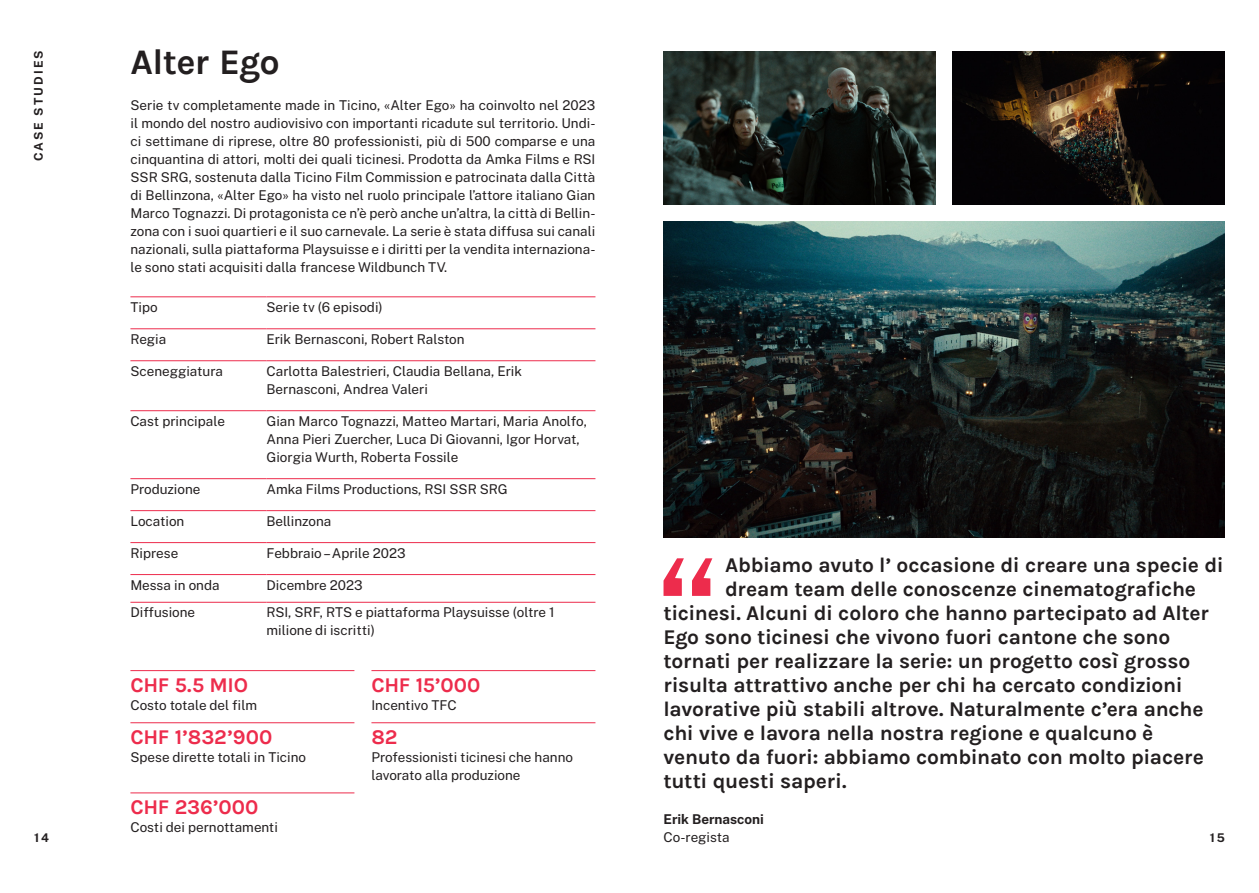
<style>
.page{position:relative;width:1259px;height:893px;background:#fff}
.page>*{position:absolute;margin:0;border:0;box-sizing:border-box;transform-origin:0 0}
.Titolo_1__24-24{font:700 36px "Karla";letter-spacing:-.02em;color:#231f20}
.Titolo_2__14-16{font:700 21px "Karla";letter-spacing:-.01em;color:#231f20}
.Regular_9-12{font:700 21px "Karla";letter-spacing:-.01em;color:#ed2c4c}
.Paragrafo_9-12{font:13.5px/18px "Public Sans";color:#231f20;text-align:justify}
.Regular_9-12-2{font:13.5px/18px "Public Sans";color:#231f20}
.Regular_9-12-3{font:700 13.5px "Public Sans";color:#231f20}
.Titolo_3__8-10{font:700 12px "Public Sans";letter-spacing:.175em;color:#231f20}
</style>
<div class="page">
<hr style="left:130px;top:296px;width:136px;height:1px;background:#ed2c4c">
<hr style="left:266px;top:296px;width:329px;height:1px;background:#ed2c4c">
<hr style="left:130px;top:328px;width:136px;height:1px;background:#ed2c4c">
<hr style="left:266px;top:328px;width:329px;height:1px;background:#ed2c4c">
<hr style="left:130px;top:360px;width:136px;height:1px;background:#ed2c4c">
<hr style="left:266px;top:360px;width:329px;height:1px;background:#ed2c4c">
<hr style="left:130px;top:410px;width:136px;height:1px;background:#ed2c4c">
<hr style="left:266px;top:410px;width:329px;height:1px;background:#ed2c4c">
<hr style="left:130px;top:478px;width:136px;height:1px;background:#ed2c4c">
<hr style="left:266px;top:478px;width:329px;height:1px;background:#ed2c4c">
<hr style="left:130px;top:574px;width:136px;height:1px;background:#ed2c4c">
<hr style="left:266px;top:574px;width:329px;height:1px;background:#ed2c4c">
<hr style="left:130px;top:510px;width:136px;height:1px;background:#ed2c4c">
<hr style="left:266px;top:510px;width:329px;height:1px;background:#ed2c4c">
<hr style="left:130px;top:542px;width:136px;height:1px;background:#ed2c4c">
<hr style="left:266px;top:542px;width:329px;height:1px;background:#ed2c4c">
<hr style="left:130px;top:602px;width:136px;height:1px;background:#ed2c4c">
<hr style="left:266px;top:602px;width:329px;height:1px;background:#ed2c4c">
<hr style="left:130px;top:670px;width:224px;height:1px;background:#ed2c4c">
<hr style="left:371px;top:670px;width:224px;height:1px;background:#ed2c4c">
<hr style="left:130px;top:722px;width:224px;height:1px;background:#ed2c4c">
<hr style="left:371px;top:722px;width:224px;height:1px;background:#ed2c4c">
<hr style="left:130px;top:792px;width:224px;height:1px;background:#ed2c4c">
<svg style="left:663px;top:558px;width:49px;height:38px"></svg>
<img style="left:952px;top:51px;width:273px;height:154px">
<img style="left:663px;top:221px;width:562px;height:317px">
<img style="left:663px;top:51px;width:272px;height:154px">
<p class="Titolo_3__8-10" style="left:30px;top:161px;width:112px;rotate:-90deg">CASE STUDIES</p>
<p class="Titolo_1__24-24" style="left:130px;top:42px;width:151px">Alter Ego</p>
<p class="Paragrafo_9-12" style="left:130px;top:96px;width:466px">Serie tv completamente made in Ticino, «Alter Ego» ha coinvolto nel 2023 il mondo del nostro audiovisivo con importanti ricadute sul territorio. Undi&shy;ci settimane di riprese, oltre 80 professionisti, più di 500 comparse e una cinquantina di attori, molti dei quali ticinesi. Prodotta da Amka Films e RSI SSR SRG, sostenuta dalla Ticino Film Commission e patrocinata dalla Città di Bellinzona, «Alter Ego» ha visto nel ruolo principale l’attore italiano Gian Marco Tognazzi. Di protagonista ce n’è però anche un’altra, la città di Bellin&shy;zona con i suoi quartieri e il suo carnevale. La serie è stata diffusa sui canali nazionali, sulla piattaforma Playsuisse e i diritti per la vendita internaziona&shy;le sono stati acquisiti dalla francese Wildbunch TV.</p>
<p class="Regular_9-12-2" style="left:130px;top:297px;width:29px">Tipo</p>
<p class="Regular_9-12-2" style="left:266px;top:297px;width:118px">Serie tv (6 episodi)</p>
<p class="Regular_9-12-2" style="left:130px;top:329px;width:37px">Regia</p>
<p class="Regular_9-12-2" style="left:266px;top:329px;width:200px">Erik Bernasconi, Robert Ralston</p>
<p class="Regular_9-12-2" style="left:130px;top:361px;width:94px">Sceneggiatura</p>
<p class="Regular_9-12-2" style="left:266px;top:361px;width:257px">Carlotta Balestrieri, Claudia Bellana, Erik<br>Bernasconi, Andrea Valeri</p>
<p class="Regular_9-12-2" style="left:130px;top:411px;width:96px">Cast principale</p>
<p class="Regular_9-12-2" style="left:266px;top:411px;width:322px">Gian Marco Tognazzi, Matteo Martari, Maria Anolfo,<br>Anna Pieri Zuercher, Luca Di Giovanni, Igor Horvat,<br>Giorgia Wurth, Roberta Fossile</p>
<p class="Regular_9-12-2" style="left:130px;top:479px;width:71px">Produzione</p>
<p class="Regular_9-12-2" style="left:266px;top:479px;width:243px">Amka Films Productions, RSI SSR SRG</p>
<p class="Regular_9-12-2" style="left:130px;top:511px;width:55px">Location</p>
<p class="Regular_9-12-2" style="left:266px;top:511px;width:66px">Bellinzona</p>
<p class="Regular_9-12-2" style="left:130px;top:543px;width:49px">Riprese</p>
<p class="Regular_9-12-2" style="left:266px;top:543px;width:141px">Febbraio – Aprile 2023</p>
<p class="Regular_9-12-2" style="left:130px;top:575px;width:91px">Messa in onda</p>
<p class="Regular_9-12-2" style="left:266px;top:575px;width:98px">Dicembre 2023</p>
<p class="Regular_9-12-2" style="left:130px;top:602px;width:66px">Diffusione</p>
<p class="Regular_9-12-2" style="left:266px;top:602px;width:290px">RSI, SRF, RTS e piattaforma Playsuisse (oltre 1 milione di iscritti)</p>
<p class="Titolo_2__14-16" style="left:725px;top:553px;width:500px">Abbiamo avuto l’ occasione di creare una specie di</p>
<p class="Titolo_2__14-16" style="left:725px;top:577px;width:472px">dream team delle conoscenze cinematografiche</p>
<p class="Titolo_2__14-16" style="left:663px;top:601px;width:547px">ticinesi. Alcuni di coloro che hanno partecipato ad Alter</p>
<p class="Titolo_2__14-16" style="left:663px;top:625px;width:508px">Ego sono ticinesi che vivono fuori cantone che sono</p>
<p class="Titolo_2__14-16" style="left:663px;top:649px;width:528px">tornati per realizzare la serie: un progetto così grosso</p>
<p class="Titolo_2__14-16" style="left:663px;top:673px;width:521px">risulta attrattivo anche per chi ha cercato condizioni</p>
<p class="Titolo_2__14-16" style="left:663px;top:697px;width:541px">lavorative più stabili altrove. Naturalmente c’era anche</p>
<p class="Titolo_2__14-16" style="left:663px;top:721px;width:491px">chi vive e lavora nella nostra regione e qualcuno è</p>
<p class="Titolo_2__14-16" style="left:663px;top:745px;width:542px">venuto da fuori: abbiamo combinato con molto piacere</p>
<p class="Titolo_2__14-16" style="left:663px;top:769px;width:184px">tutti questi saperi.</p>
<p class="Regular_9-12-3" style="left:663px;top:809px;width:102px">Erik Bernasconi</p>
<p class="Regular_9-12-2" style="left:663px;top:827px;width:68px">Co-regista</p>
<p class="Regular_9-12" style="left:130px;top:673px;width:119px">CHF 5.5 MIO</p>
<p class="Regular_9-12-2" style="left:130px;top:695px;width:128px">Costo totale del film</p>
<p class="Regular_9-12" style="left:371px;top:673px;width:110px">CHF 15’000</p>
<p class="Regular_9-12-2" style="left:371px;top:695px;width:87px">Incentivo TFC</p>
<p class="Regular_9-12" style="left:130px;top:725px;width:143px">CHF 1’832’900</p>
<p class="Regular_9-12-2" style="left:130px;top:747px;width:177px">Spese dirette totali in Ticino</p>
<p class="Regular_9-12" style="left:371px;top:725px;width:28px">82</p>
<p class="Regular_9-12-2" style="left:371px;top:747px;width:203px">Professionisti ticinesi che hanno lavorato alla produzione</p>
<p class="Regular_9-12" style="left:130px;top:795px;width:129px">CHF 236’000</p>
<p class="Regular_9-12-2" style="left:130px;top:817px;width:149px">Costi dei pernottamenti</p>
<p class="Titolo_3__8-10" style="left:34px;top:829px;width:16px">14</p>
<p class="Titolo_3__8-10" style="left:1209px;top:829px;width:17px">15</p>
</div>
